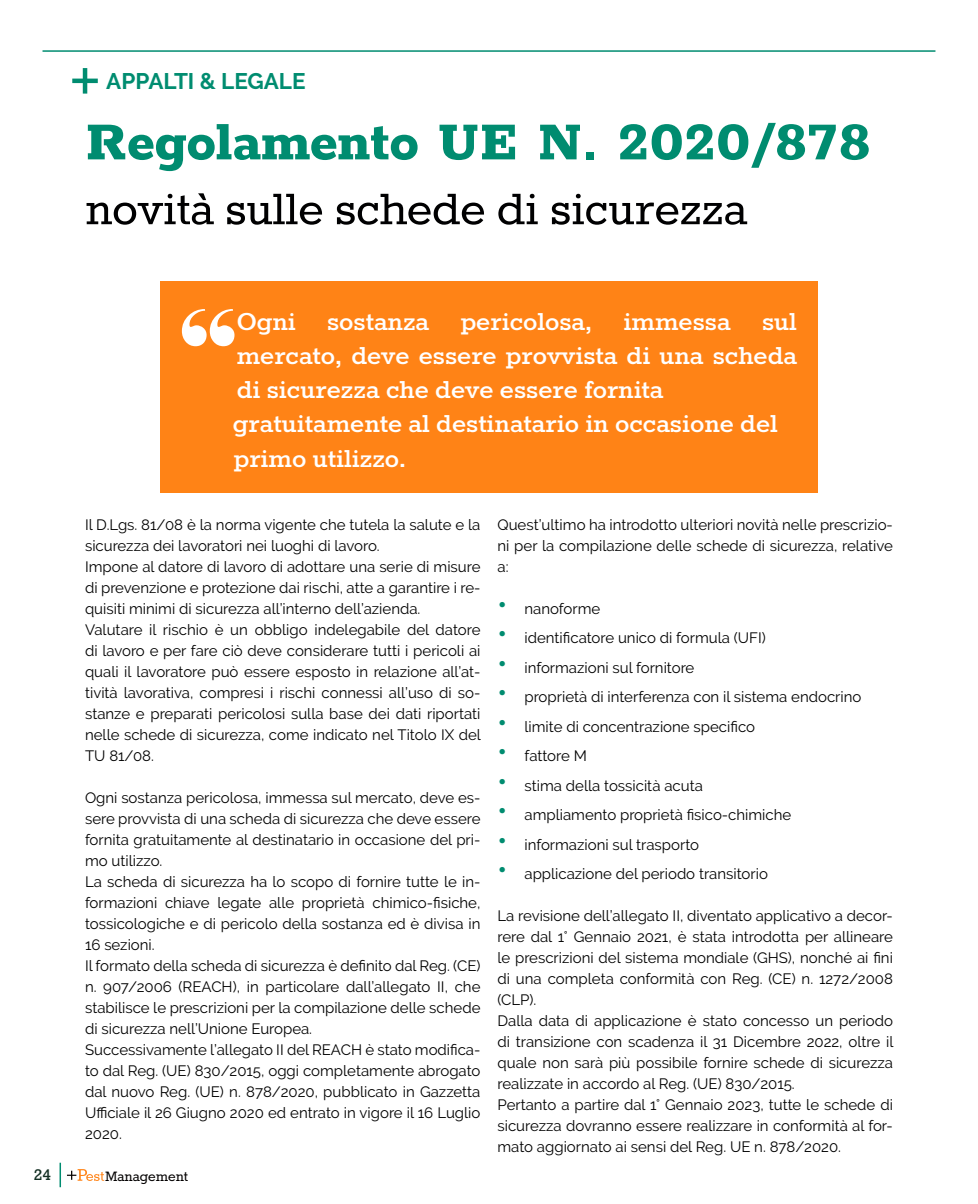
<style>
.page{position:relative;width:978px;height:1204px;background:#fff}
.page>*{position:absolute;margin:0;border:0;box-sizing:border-box;transform-origin:0 0}
.t1{font:122.4px "Elephant";color:#fff}
.t2{font:800 60px "Rokkitt";color:#008c70}
.t3{font:54px "Rokkitt";color:#000001}
.t4{font:700 28.5px/34.2px "Rokkitt";color:#fff}
.t5{font:700 22.5px "Raleway";color:#008c70}
.t6{font:700 18px "Rokkitt";color:#132f23}
.t7{font:16.2px "Rokkitt";color:#030001}
.t8{font:15px/21px "Raleway";color:#000001}
.s1{font-weight:600;font-size:27px;color:#008c70}
</style>
<div class="page">
<hr style="left:43px;top:50px;width:892px;height:2px;background:#008c70">
<hr style="left:72px;top:79px;width:26px;height:4px;background:#008c70">
<hr style="left:83px;top:68px;width:4px;height:26px;background:#008c70">
<svg style="left:60px;top:1162px;width:1px;height:25px"></svg>
<svg style="left:67px;top:1169px;width:37px;height:11px"></svg>
<div style="left:161px;top:281px;width:657px;height:212px;background:#ff8316"></div>
<h3 class="t5" style="left:106px;top:68px;width:201px">APPALTI &amp; LEGALE</h3>
<h2 class="t2" style="left:85px;top:102px;width:788px">Regolamento UE N. 2020/878</h2>
<h3 class="t3" style="left:85px;top:183px;width:664px">novità sulle schede di sicurezza</h3>
<h1 class="t1" style="left:181px;top:278px;width:58px">“</h1>
<h3 class="t4" style="left:233px;top:305px;width:566px">Ogni sostanza pericolosa, immessa sul mercato, deve essere provvista di una scheda di sicurezza che deve essere fornita gratuitamente al destinatario in occasione del primo utilizzo.</h3>
<p class="t8" style="left:85px;top:513px;width:397px">Il D.Lgs. 81/08 è la norma vigente che tutela la salute e la sicurezza dei lavoratori nei luoghi di lavoro.<br>Impone al datore di lavoro di adottare una serie di misure di prevenzione e protezione dai rischi, atte a garantire i re&shy;quisiti minimi di sicurezza all’interno dell’azienda.<br>Valutare il rischio è un obbligo indelegabile del datore di lavoro e per fare ciò deve considerare tutti i pericoli ai quali il lavoratore può essere esposto in relazione all’at&shy;tività lavorativa, compresi i rischi connessi all’uso di so&shy;stanze e preparati pericolosi sulla base dei dati riportati nelle schede di sicurezza, come indicato nel Titolo IX del TU 81/08.</p>
<p class="t8" style="left:85px;top:786px;width:397px">Ogni sostanza pericolosa, immessa sul mercato, deve es&shy;sere provvista di una scheda di sicurezza che deve essere fornita gratuitamente al destinatario in occasione del pri&shy;mo utilizzo.<br>La scheda di sicurezza ha lo scopo di fornire tutte le in&shy;formazioni chiave legate alle proprietà chimico-fisiche, tossicologiche e di pericolo della sostanza ed è divisa in 16 sezioni.<br>Il formato della scheda di sicurezza è definito dal Reg. (CE) n. 907/2006 (REACH), in particolare dall’allegato II, che stabilisce le prescrizioni per la compilazione delle schede di sicurezza nell’Unione Europea.<br>Successivamente l’allegato II del REACH è stato modifica&shy;to dal Reg. (UE) 830/2015, oggi completamente abrogato dal nuovo Reg. (UE) n. 878/2020, pubblicato in Gazzetta Ufficiale il 26 Giugno 2020 ed entrato in vigore il 16 Luglio 2020.</p>
<p class="t6" style="left:34px;top:1165px;width:19px">24</p>
<p class="t7" style="left:105px;top:1168px;width:84px">Management</p>
<p class="t8" style="left:497px;top:513px;width:397px;text-align:justify">Quest’ultimo ha introdotto ulteriori novità nelle prescrizio&shy;ni per la compilazione delle schede di sicurezza, relative a:</p>
<p class="t8" style="left:497px;top:597px;width:104px"><span class="s1">•</span> nanoforme</p>
<p class="t8" style="left:497px;top:627px;width:270px"><span class="s1">•</span> identificatore unico di formula (UFI)</p>
<p class="t8" style="left:497px;top:656px;width:198px"><span class="s1">•</span> informazioni sul fornitore</p>
<p class="t8" style="left:497px;top:686px;width:365px"><span class="s1">•</span> proprietà di interferenza con il sistema endocrino</p>
<p class="t8" style="left:497px;top:715px;width:259px"><span class="s1">•</span> limite di concentrazione specifico</p>
<p class="t8" style="left:497px;top:745px;width:91px"><span class="s1">•</span> fattore M</p>
<p class="t8" style="left:497px;top:774px;width:207px"><span class="s1">•</span> stima della tossicità acuta</p>
<p class="t8" style="left:497px;top:804px;width:295px"><span class="s1">•</span> ampliamento proprietà fisico-chimiche</p>
<p class="t8" style="left:497px;top:834px;width:203px"><span class="s1">•</span> informazioni sul trasporto</p>
<p class="t8" style="left:497px;top:863px;width:272px"><span class="s1">•</span> applicazione del periodo transitorio</p>
<p class="t8" style="left:497px;top:905px;width:397px">La revisione dell’allegato II, diventato applicativo a decor&shy;rere dal 1° Gennaio 2021, è stata introdotta per allineare le prescrizioni del sistema mondiale (GHS), nonché ai fini di una completa conformità con Reg. (CE) n. 1272/2008 (CLP).<br>Dalla data di applicazione è stato concesso un periodo di transizione con scadenza il 31 Dicembre 2022, oltre il quale non sarà più possibile fornire schede di sicurezza realizzate in accordo al Reg. (UE) 830/2015.<br>Pertanto a partire dal 1° Gennaio 2023, tutte le schede di sicurezza dovranno essere realizzare in conformità al for&shy;mato aggiornato ai sensi del Reg. UE n. 878/2020.</p>
</div>
